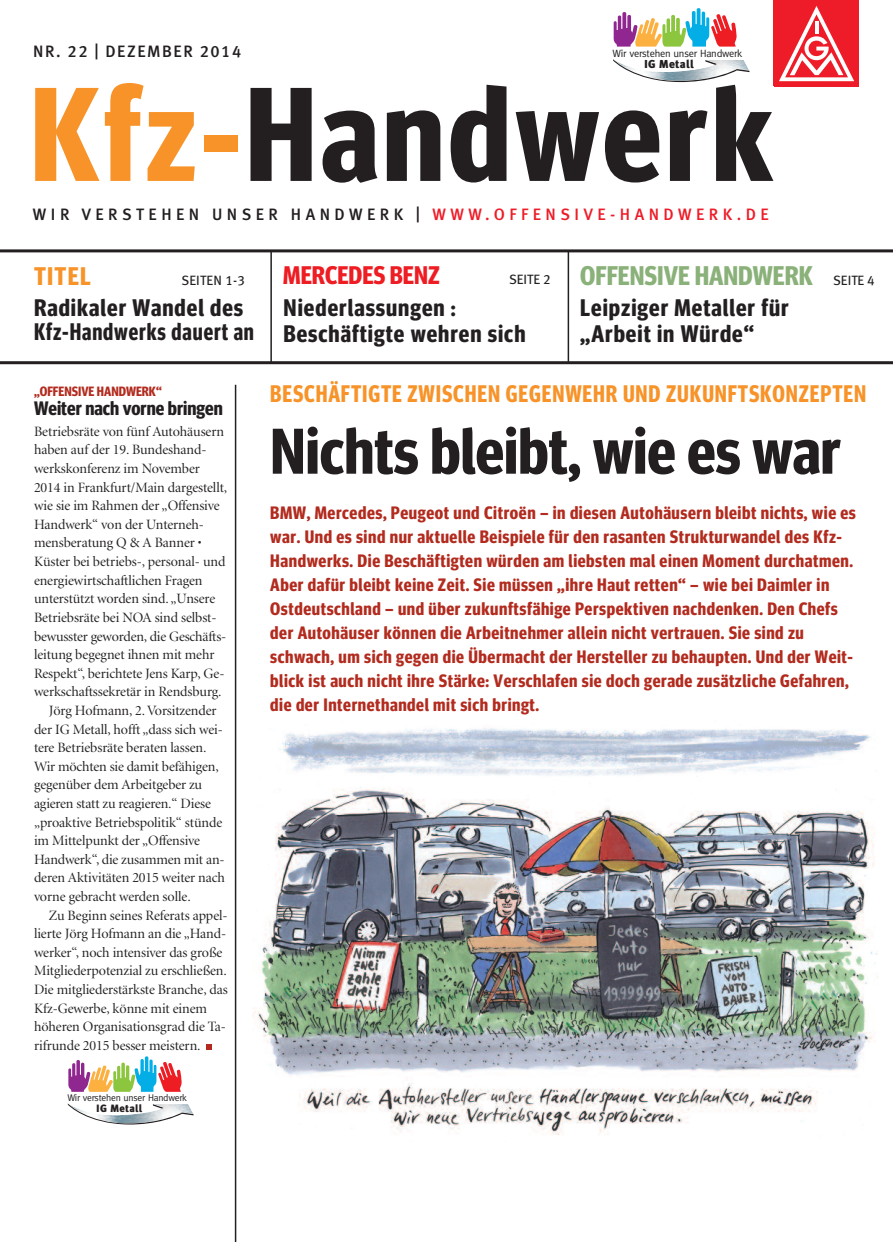
<style>
.page{position:relative;width:893px;height:1242px;background:#fff}
.page>*{position:absolute;margin:0;border:0;box-sizing:border-box;transform-origin:0 0}
.t1{font:700 133.35px "Meta Headline Cond OT";letter-spacing:.03em;color:#231f20}
.t2{font:700 64.5px "Meta Headline Cond OT";color:#231f20}
.t3{font:700 27px "Meta Headline Cond OT";color:#8ab179}
.t4{font:700 25.5px "Meta Headline Cond OT";color:#ee1d23}
.t5{font:700 25.5px "Meta Headline Cond OT";letter-spacing:.05em;color:#f79328}
.t6{font:700 24px/26.1px "Meta Headline Cond OT";letter-spacing:.04em;color:#231f20}
.t7{font:700 24px "Meta Headline Cond OT";letter-spacing:.04em;color:#f79328;scale:.92 1}
.t8{font:700 19.5px "Meta Headline Cond OT";color:#231f20}
.t9{font:700 18px/24px "Meta Headline Cond OT";letter-spacing:.03em;color:#b22b1e}
.t10{font:16.5px "Meta Medium LF";letter-spacing:.275em;color:#231f20}
.t11{font:16.5px "Meta Medium LF";letter-spacing:.095em;color:#231f20}
.t12{font:14.25px "Minion Display";letter-spacing:-.005em;color:#231f20}
.t13{font:700 13.5px "Meta Headline Cond OT";color:#b22b1e}
.t14{font:13.5px "Meta Book LF";letter-spacing:.015em;color:#231f20}
.t15{font:900 11.55px "Meta Plus";letter-spacing:.025em;color:#231f20}
.t16{font:900 10.65px "Meta Plus";letter-spacing:.025em;color:#231f20}
.t17{font:10.5px "Meta";letter-spacing:-.025em;color:#231f20}
.t18{font:9.6px "Meta";letter-spacing:-.025em;color:#231f20}
.s1{color:#f79328}
.s2{color:#ee1c28}
.s3{font-family:"Meta Book LF";font-weight:400;font-size:13.5px;color:#231f20}
</style>
<div class="page">
<hr style="left:270px;top:251px;width:2px;height:111px;background:#231f20">
<hr style="left:568px;top:251px;width:1px;height:111px;background:#231f20">
<hr style="left:235px;top:385px;width:1px;height:857px;background:#231f20">
<hr style="left:0;top:249px;width:893px;height:3px;background:#231f20">
<hr style="left:0;top:361px;width:893px;height:3px;background:#231f20">
<svg style="left:207px;top:1044px;width:5px;height:6px"></svg>
<div style="left:774px;top:1px;width:85px;height:85px;background:#ee1c28"></div>
<svg style="left:779px;top:6px;width:75px;height:75px"></svg>
<img style="left:253px;top:728px;width:625px;height:407px">
<svg style="left:613px;top:8px;width:124px;height:39px"></svg>
<svg style="left:613px;top:59px;width:137px;height:23px"></svg>
<svg style="left:68px;top:1056px;width:114px;height:35px"></svg>
<svg style="left:68px;top:1103px;width:126px;height:21px"></svg>
<p class="t11" style="left:33px;top:45px;width:209px">NR. 22 | DEZEMBER 2014</p>
<p class="t17" style="left:613px;top:47px;width:131px">Wir verstehen unser Handwerk</p>
<p class="t15" style="left:644px;top:57px;width:51px">IG Metall</p>
<h1 class="t1" style="left:30px;top:88px;width:745px"><span class="s1">Kfz-</span>Handwerk</h1>
<p class="t10" style="left:33px;top:209px;width:737px">WIR VERSTEHEN UNSER HANDWERK | <span class="s2">WWW.OFFENSIVE-HANDWERK.DE</span></p>
<h3 class="t5" style="left:34px;top:267px;width:58px">TITEL</h3>
<p class="t14" style="left:181px;top:275px;width:65px">SEITEN 1-3</p>
<h3 class="t4" style="left:283px;top:266px;width:158px">MERCEDES BENZ</h3>
<h3 class="t3" style="left:509px;top:266px;width:367px"><span class="s3">SEITE 2</span> OFFENSIVE HANDWERK <span class="s3">SEITE 4</span></h3>
<h3 class="t6" style="left:34px;top:298px;width:221px;line-height:24px">Radikaler Wandel des<br>Kfz-Handwerks dauert an</h3>
<h3 class="t6" style="left:580px;top:297px;width:210px">Leipziger Metaller für „Arbeit in Würde“</h3>
<h3 class="t6" style="left:284px;top:297px;width:243px">Niederlassungen :<br>Beschäftigte wehren sich</h3>
<p class="t13" style="left:34px;top:386px;width:129px">„OFFENSIVE HANDWERK“</p>
<h3 class="t8" style="left:34px;top:401px;width:190px">Weiter nach vorne bringen</h3>
<p class="t12" style="left:34px;top:426px;width:192px">Betriebsräte von fünf Autohäusern</p>
<p class="t12" style="left:34px;top:444px;width:174px">haben auf der 19. Bundeshand-</p>
<p class="t12" style="left:34px;top:463px;width:167px">werkskonferenz im November</p>
<p class="t12" style="left:34px;top:481px;width:195px">2014 in Frankfurt/Main dargestellt,</p>
<p class="t12" style="left:34px;top:500px;width:187px">wie sie im Rahmen der „Offensive</p>
<p class="t12" style="left:34px;top:519px;width:172px">Handwerk“ von der Unterneh-</p>
<p class="t12" style="left:34px;top:537px;width:169px">mensberatung Q &amp; A Banner •</p>
<p class="t12" style="left:34px;top:556px;width:193px">Küster bei betriebs-, personal- und</p>
<p class="t12" style="left:34px;top:574px;width:170px">energiewirtschaftlichen Fragen</p>
<p class="t12" style="left:34px;top:593px;width:183px">unterstützt worden sind. „Unsere</p>
<p class="t12" style="left:34px;top:612px;width:184px">Betriebsräte bei NOA sind selbst-</p>
<p class="t12" style="left:34px;top:630px;width:194px">bewusster geworden, die Geschäfts -</p>
<p class="t12" style="left:34px;top:649px;width:182px">leitung begegnet ihnen mit mehr</p>
<p class="t12" style="left:34px;top:667px;width:192px">Respekt“, berichtete Jens Karp, Ge-</p>
<p class="t12" style="left:34px;top:686px;width:189px">werkschaftssekretär in Rendsburg.</p>
<p class="t12" style="left:49px;top:705px;width:169px">Jörg Hofmann, 2.Vorsitzender</p>
<p class="t12" style="left:34px;top:723px;width:190px">der IG Metall, hofft „dass sich wei-</p>
<p class="t12" style="left:34px;top:742px;width:174px">tere Betriebsräte beraten lassen.</p>
<p class="t12" style="left:34px;top:760px;width:186px">Wir möchten sie damit befähigen,</p>
<p class="t12" style="left:34px;top:779px;width:170px">gegenüber dem Arbeitgeber zu</p>
<p class="t12" style="left:34px;top:798px;width:178px">agieren statt zu reagieren.“ Diese</p>
<p class="t12" style="left:34px;top:816px;width:190px">„proaktive Betriebspolitik“ stünde</p>
<p class="t12" style="left:34px;top:835px;width:167px">im Mittelpunkt der „Offensive</p>
<p class="t12" style="left:34px;top:853px;width:192px">Handwerk“, die zusammen mit an-</p>
<p class="t12" style="left:34px;top:872px;width:192px">deren Aktivitäten 2015 weiter nach</p>
<p class="t12" style="left:34px;top:891px;width:158px">vorne gebracht werden solle.</p>
<p class="t12" style="left:49px;top:909px;width:180px">Zu Beginn seines Referats appel-</p>
<p class="t12" style="left:34px;top:928px;width:194px">lierte Jörg Hofmann an die „Hand-</p>
<p class="t12" style="left:34px;top:946px;width:190px">werker“, noch intensiver das große</p>
<p class="t12" style="left:34px;top:965px;width:194px">Mitgliederpotenzial zu erschließen.</p>
<p class="t12" style="left:34px;top:984px;width:195px">Die mitgliederstärkste Branche, das</p>
<p class="t12" style="left:34px;top:1002px;width:175px">Kfz-Gewerbe, könne mit einem</p>
<p class="t12" style="left:34px;top:1021px;width:193px">höheren Organisationsgrad die Ta-</p>
<p class="t12" style="left:34px;top:1039px;width:168px">rifrunde 2015 besser meistern.</p>
<p class="t18" style="left:67px;top:1092px;width:121px">Wir verstehen unser Handwerk</p>
<p class="t16" style="left:96px;top:1101px;width:48px">IG Metall</p>
<h3 class="t7" style="left:270px;top:385px;width:649px">BESCHÄFTIGTE ZWISCHEN GEGENWEHR UND ZUKUNFTSKONZEPTEN</h3>
<h2 class="t2" style="left:270px;top:429px;width:572px">Nichts bleibt, wie es war</h2>
<p class="t9" style="left:270px;top:502px;width:587px">BMW, Mercedes, Peugeot und Citroën – in diesen Autohäusern bleibt nichts, wie es war. Und es sind nur aktuelle Beispiele für den rasanten Strukturwandel des Kfz-Handwerks. Die Beschäftigten würden am liebsten mal einen Moment durchatmen.<br>Aber dafür bleibt keine Zeit. Sie müssen „ihre Haut retten“ – wie bei Daimler in Ostdeutschland – und über zukunftsfähige Perspektiven nachdenken. Den Chefs der Autohäuser können die Arbeitnehmer allein nicht vertrauen. Sie sind zu schwach, um sich gegen die Übermacht der Hersteller zu behaupten. Und der Weit&shy;blick ist auch nicht ihre Stärke: Verschlafen sie doch gerade zusätzliche Gefahren, die der Internethandel mit sich bringt.</p>
</div>
